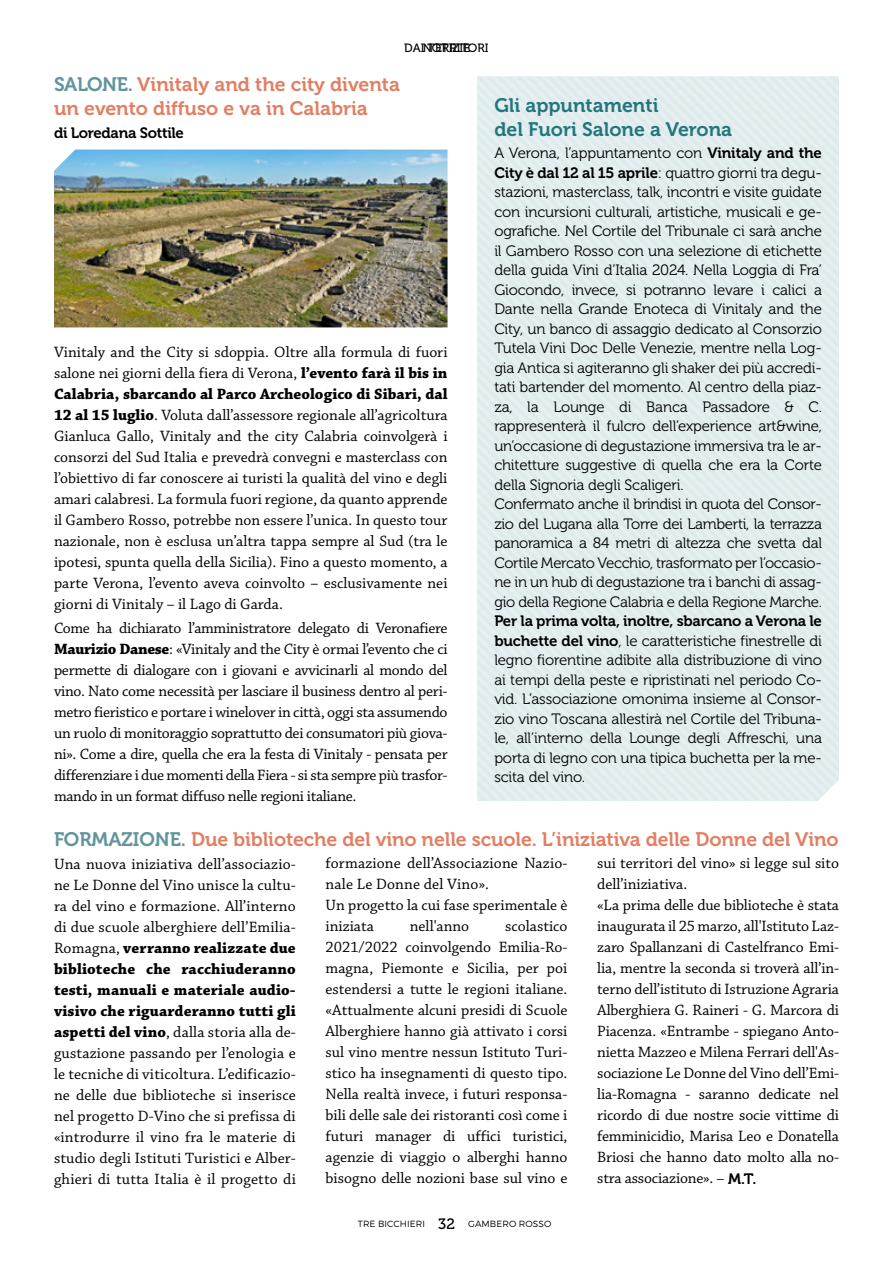
<style>
.page{position:relative;width:893px;height:1263px;background:#fff}
.page>*{position:absolute;margin:0;border:0;box-sizing:border-box;transform-origin:0 0}
.t1{font:19.5px/24px "Museo 700";letter-spacing:-.005em;color:#e17f63}
.t2{font:19.5px/24px "Museo 700";color:#21777d}
.t3{font:15.75px/21px "Chaparral Pro";letter-spacing:-.01em;color:#000;text-align:justify}
.t4{font:15.75px/21px "Chaparral Pro";letter-spacing:.01em;color:#000}
.t5{font:15px/19.5px "Museo 300";letter-spacing:-.01em;color:#000}
.t6{font:15px "Museo 700";letter-spacing:-.015em;color:#000}
.t7{font:12px "Museo 500";color:#000}
.t8{font:300 9px "Montserrat";letter-spacing:.01em;color:#000}
.s1{color:#61959b}
.s2{font-weight:700}
.s3{font-family:"Museo 700"}
.s4{font-family:"Museo 500";font-weight:400;font-size:15px}
.s5{font-size:15px}
.s6{font-family:"Museo 700";font-size:15px}
</style>
<div class="page">
<img style="left:54px;top:150px;width:394px;height:177px">
<p class="t7" style="left:404px;top:41px;width:86px">DAI TERRITORI</p>
<p class="t7" style="left:423px;top:41px;width:49px">NOTIZIE</p>
<p class="t1" style="left:54px;top:73px;width:347px"><span class="s1">SALONE.</span> Vinitaly and the city diventa un evento diffuso e va in Calabria</p>
<p class="t6" style="left:54px;top:124px;width:131px">di Loredana Sottile</p>
<p class="t3" style="left:54px;top:342px;width:395px">Vinitaly and the City si sdoppia. Oltre alla formula di fuori salone nei giorni della fiera di Verona, <span class="s2">l’evento farà il bis in Calabria, sbarcando al Parco Archeologico di Sibari, dal 12 al 15 luglio</span>. Voluta dall’assessore regionale all’agricoltura Gianluca Gallo, Vinitaly and the city Calabria coinvolgerà i consorzi del Sud Italia e prevedrà convegni e masterclass con l’obiettivo di far conoscere ai turisti la qualità del vino e degli amari calabresi. La formula fuori regione, da quanto apprende il Gambero Rosso, potrebbe non essere l’unica. In questo tour nazionale, non è esclusa un’altra tappa sempre al Sud (tra le ipotesi, spunta quella della Sicilia). Fino a questo momento, a parte Verona, l’evento aveva coinvolto – esclusivamente nei giorni di Vinitaly – il Lago di Garda.</p>
<p class="t3" style="left:54px;top:618px;width:395px">Come ha dichiarato l’amministratore delegato di Veronafiere <span class="s2">Maurizio Danese</span>: «Vinitaly and the City è ormai l’evento che ci permette di dialogare con i giovani e avvicinarli al mondo del vino. Nato come necessità per lasciare il business dentro al peri&shy;metro fieristico e portare i winelover in città, oggi sta assumendo un ruolo di monitoraggio soprattutto dei consumatori più giova&shy;ni». Come a dire, quella che era la festa di Vinitaly - pensata per differenziare i due momenti della Fiera - si sta sempre più trasfor&shy;mando in un format diffuso nelle regioni italiane.</p>
<p class="t2" style="left:494px;top:93px;width:239px">Gli appuntamenti<br>del Fuori Salone a Verona</p>
<p class="t5" style="left:494px;top:144px;width:329px">A Verona, l’appuntamento con <span class="s3">Vinitaly and the City è dal 12 al 15 aprile</span>: quattro giorni tra degu&shy;stazioni, masterclass, talk, incontri e visite guidate con incursioni culturali, artistiche, musicali e ge&shy;ografiche. Nel Cortile del Tribunale ci sarà anche il Gambero Rosso con una selezione di etichette della guida Vini d’Italia 2024. Nella Loggia di Fra’ Giocondo, invece, si potranno levare i calici a Dante nella Grande Enoteca di Vinitaly and the City, un banco di assaggio dedicato al Consorzio Tutela Vini Doc Delle Venezie, mentre nella Log&shy;gia Antica si agiteranno gli shaker dei più accredi&shy;tati bartender del momento. Al centro della piaz&shy;za, la Lounge di Banca Passadore &amp; C. rappresenterà il fulcro dell’experience art&amp;wine, un’occasione di degustazione immersiva tra le ar&shy;chitetture suggestive di quella che era la Corte della Signoria degli Scaligeri.<br>Confermato anche il brindisi in quota del Consor&shy;zio del Lugana alla Torre dei Lamberti, la terrazza panoramica a 84 metri di altezza che svetta dal Cortile Mercato Vecchio, trasformato per l’occasio&shy;ne in un hub di degustazione tra i banchi di assag&shy;gio della Regione Calabria e della Regione Marche.</p>
<p class="t6" style="left:494px;top:613px;width:329px">Per la prima volta, inoltre, sbarcano a Verona le</p>
<p class="t5" style="left:494px;top:631px;width:329px;text-align:justify"><span class="s3">buchette del vino</span>, le caratteristiche finestrelle di legno fiorentine adibite alla distribuzione di vino ai tempi della peste e ripristinati nel periodo Co&shy;vid. L’associazione omonima insieme al Consor&shy;zio vino Toscana allestirà nel Cortile del Tribuna&shy;le, all’interno della Lounge degli Affreschi, una porta di legno con una tipica buchetta per la me&shy;scita del vino.</p>
<p class="t1" style="left:54px;top:828px;width:786px"><span class="s1">FORMAZIONE.</span> Due biblioteche del vino nelle scuole. L’iniziativa delle Donne del Vino</p>
<p class="t3" style="left:54px;top:854px;width:243px">Una nuova iniziativa dell’associazio&shy;ne Le Donne del Vino unisce la cultu&shy;ra del vino e formazione. All’interno di due scuole alberghiere dell’Emilia-Romagna, <span class="s2">verranno realizzate due biblioteche che racchiuderanno testi, manuali e materiale audio&shy;visivo che riguarderanno tutti gli aspetti del vino</span>, dalla storia alla de&shy;gustazione passando per l’enologia e le tecniche di viticoltura. L’edificazio&shy;ne delle due biblioteche si inserisce nel progetto D-Vino che si prefissa di «introdurre il vino fra le materie di studio degli Istituti Turistici e Alber&shy;ghieri di tutta Italia è il progetto di</p>
<p class="t4" style="left:326px;top:853px;width:243px">formazione dell’Associazione Nazio&shy;nale Le Donne del Vino».<br>Un progetto la cui fase sperimentale è iniziata</p>
<p class="t3" style="left:326px;top:916px;width:243px;text-indent:180px">scolastico 2021/2022 coinvolgendo Emilia-Ro&shy;magna, Piemonte e Sicilia, per poi estendersi a tutte le regioni italiane. «Attualmente alcuni presidi di Scuole Alberghiere hanno già attivato i corsi sul vino mentre nessun Istituto Turi&shy;stico ha insegnamenti di questo tipo.<br>Nella realtà invece, i futuri responsa&shy;bili delle sale dei ristoranti così come i futuri manager di uffici turistici, agenzie di viaggio o alberghi hanno bisogno delle nozioni base sul vino e</p>
<p class="t3" style="left:410px;top:916px;width:61px">nell'anno</p>
<p class="t8" style="left:358px;top:1218px;width:195px">TRE BICCHIERI <span class="s4">32</span> GAMBERO ROSSO</p>
<p class="t3" style="left:597px;top:853px;width:243px;text-align:left">sui territori del vino» si legge sul sito dell’iniziativa.<br>«La prima delle due biblioteche è stata inaugurata il 25 marzo, all'Istituto Laz&shy;zaro Spallanzani di Castelfranco Emi&shy;lia, mentre la seconda si troverà all’in&shy;terno dell’istituto di Istruzione Agraria Alberghiera G. Raineri - G. Marcora di Piacenza. «Entrambe - spiegano Anto&shy;nietta Mazzeo e Milena Ferrari dell'As&shy;sociazione Le Donne del Vino dell’Emi&shy;lia-Romagna - saranno dedicate nel ricordo di due nostre socie vittime di femminicidio, Marisa Leo e Donatella Briosi che hanno dato molto alla no&shy;stra associazione». <span class="s5">‒</span> <span class="s6">M.T.</span></p>
</div>
